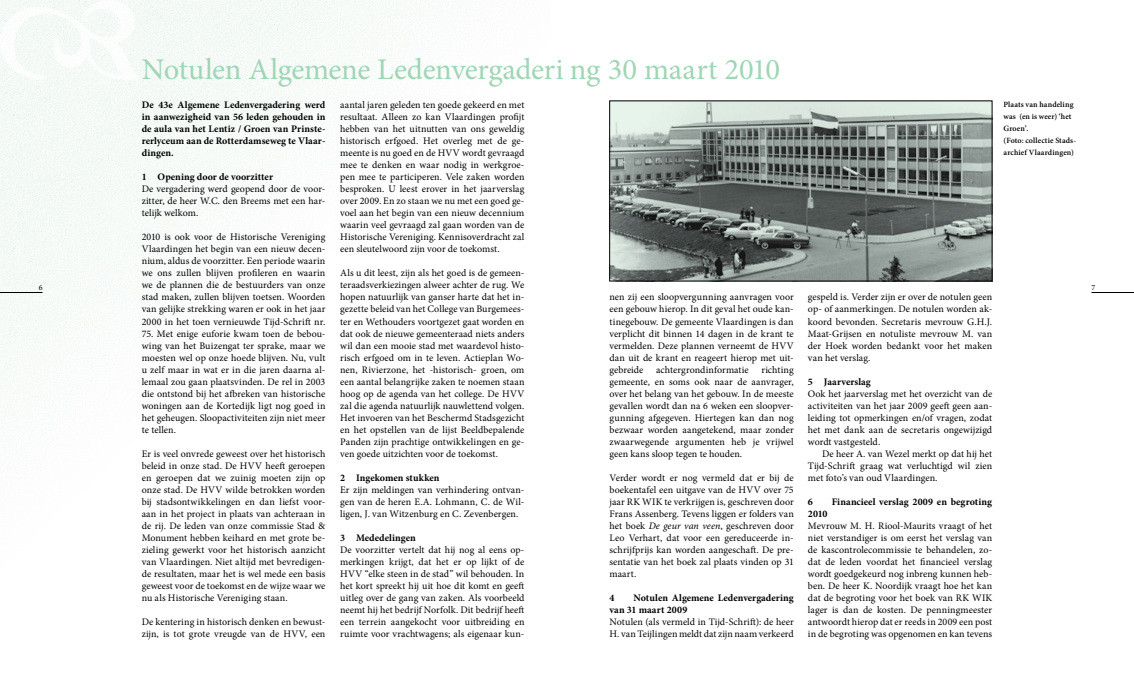
<style>
.page{position:relative;width:1134px;height:681px;background:#fff}
.page>*{position:absolute;margin:0;border:0;box-sizing:border-box;transform-origin:0 0}
.t1{font:30px "Minion Pro";letter-spacing:-.015em;color:#a0d5b5}
.t2{font:10px/12px "Minion Pro";color:#000;text-align:justify}
.t3{font:700 10px/12px "Minion Pro";letter-spacing:.005em;color:#000;text-align:justify}
.t4{font:600 8px/12px "Minion Pro";letter-spacing:.015em;color:#000}
.t5{font:8px "Minion Pro";color:#000}
.s1{font-style:italic}
</style>
<div class="page">
<img style="left:0;top:0;width:502px;height:454px">
<hr style="left:1091px;top:292px;width:43px;height:1px;background:#000">
<svg style="left:0;top:0;width:139px;height:80px"></svg>
<hr style="left:0;top:292px;width:43px;height:1px;background:#000">
<svg style="left:609px;top:101px;width:383px;height:180px;background:#808985"></svg>
<h1 class="t1" style="left:142px;top:49px;width:640px">Notulen Algemene Ledenvergaderi ng 30 maart 2010</h1>
<p class="t4" style="left:1003px;top:98px;width:74px">Plaats van handeling was (en is weer) ‘het<br>Groen’.<br>(Foto: collectie Stads&shy;archief Vlaardingen)</p>
<p class="t2" style="left:340px;top:99px;width:186px">aantal jaren geleden ten goede gekeerd en met resultaat. Alleen zo kan Vlaardingen profijt hebben van het uitnutten van ons geweldig historisch erfgoed. Het overleg met de ge&shy;meente is nu goed en de HVV wordt gevraagd mee te denken en waar nodig in werkgroe&shy;pen mee te participeren. Vele zaken worden besproken. U leest erover in het jaarverslag over 2009. En zo staan we nu met een goed ge&shy;voel aan het begin van een nieuw decennium waarin veel gevraagd zal gaan worden van de Historische Vereniging. Kennisoverdracht zal een sleutelwoord zijn voor de toekomst.</p>
<p class="t2" style="left:340px;top:267px;width:186px">Als u dit leest, zijn als het goed is de gemeen&shy;teraadsverkiezingen alweer achter de rug. We hopen natuurlijk van ganser harte dat het in&shy;gezette beleid van het College van Burgemees&shy;ter en Wethouders voortgezet gaat worden en dat ook de nieuwe gemeenteraad niets anders wil dan een mooie stad met waardevol histo&shy;risch erfgoed om in te leven. Actieplan Wo&shy;nen, Rivierzone, het -historisch- groen, om een aantal belangrijke zaken te noemen staan hoog op de agenda van het college. De HVV zal die agenda natuurlijk nauwlettend volgen.<br>Het invoeren van het Beschermd Stadsgezicht en het opstellen van de lijst Beeldbepalende Panden zijn prachtige ontwikkelingen en ge&shy;ven goede uitzichten voor de toekomst.</p>
<p class="t3" style="left:340px;top:471px;width:101px">2 Ingekomen stukken</p>
<p class="t2" style="left:340px;top:483px;width:186px">Er zijn meldingen van verhindering ontvan&shy;gen van de heren E.A. Lohmann, C. de Wil&shy;ligen, J. van Witzenburg en C. Zevenbergen.</p>
<p class="t3" style="left:340px;top:531px;width:77px">3 Mededelingen</p>
<p class="t2" style="left:340px;top:543px;width:186px">De voorzitter vertelt dat hij nog al eens op&shy;merkingen krijgt, dat het er op lijkt of de HVV “elke steen in de stad” wil behouden. In het kort spreekt hij uit hoe dit komt en geeft uitleg over de gang van zaken. Als voorbeeld neemt hij het bedrijf Norfolk. Dit bedrijf heeft een terrein aangekocht voor uitbreiding en ruimte voor vrachtwagens; als eigenaar kun-</p>
<p class="t3" style="left:142px;top:99px;width:185px">De 43e Algemene Ledenvergadering werd in aanwezigheid van 56 leden gehouden in de aula van het Lentiz / Groen van Prinste&shy;rerlyceum aan de Rotterdamseweg te Vlaar&shy;dingen.</p>
<p class="t3" style="left:142px;top:171px;width:133px">1 Opening door de voorzitter</p>
<p class="t2" style="left:142px;top:183px;width:185px">De vergadering werd geopend door de voor&shy;zitter, de heer W.C. den Breems met een har&shy;telijk welkom.</p>
<p class="t2" style="left:142px;top:231px;width:185px">2010 is ook voor de Historische Vereniging Vlaardingen het begin van een nieuw decen&shy;nium, aldus de voorzitter. Een periode waarin we ons zullen blijven profileren en waarin we de plannen die de bestuurders van onze stad maken, zullen blijven toetsen. Woorden van gelijke strekking waren er ook in het jaar 2000 in het toen vernieuwde Tijd-Schrift nr.</p>
<p class="t2" style="left:142px;top:327px;width:185px">75. Met enige euforie kwam toen de bebou&shy;wing van het Buizengat ter sprake, maar we moesten wel op onze hoede blijven. Nu, vult u zelf maar in wat er in die jaren daarna al&shy;lemaal zou gaan plaatsvinden. De rel in 2003 die ontstond bij het afbreken van historische woningen aan de Kortedijk ligt nog goed in het geheugen. Sloopactiviteiten zijn niet meer te tellen.</p>
<p class="t2" style="left:142px;top:447px;width:185px">Er is veel onvrede geweest over het historisch beleid in onze stad. De HVV heeft geroepen en geroepen dat we zuinig moeten zijn op onze stad. De HVV wilde betrokken worden bij stadsontwikkelingen en dan liefst voor&shy;aan in het project in plaats van achteraan in de rij. De leden van onze commissie Stad &amp; Monument hebben keihard en met grote be&shy;zieling gewerkt voor het historisch aanzicht van Vlaardingen. Niet altijd met bevredigen&shy;de resultaten, maar het is wel mede een basis geweest voor de toekomst en de wijze waar we nu als Historische Vereniging staan.</p>
<p class="t2" style="left:142px;top:615px;width:185px">De kentering in historisch denken en bewust&shy;zijn, is tot grote vreugde van de HVV, een</p>
<p class="t5" style="left:39px;top:281px;width:5px">6</p>
<p class="t5" style="left:1091px;top:281px;width:5px">7</p>
<p class="t2" style="left:609px;top:291px;width:186px">nen zij een sloopvergunning aanvragen voor een gebouw hierop. In dit geval het oude kan&shy;tinegebouw. De gemeente Vlaardingen is dan verplicht dit binnen 14 dagen in de krant te vermelden. Deze plannen verneemt de HVV dan uit de krant en reageert hierop met uit&shy;gebreide</p>
<p class="t2" style="left:808px;top:291px;width:186px">gespeld is. Verder zijn er over de notulen geen op- of aanmerkingen. De notulen worden ak&shy;koord bevonden. Secretaris mevrouw G.H.J.<br>Maat-Grijsen en notuliste mevrouw M. van der Hoek worden bedankt voor het maken van het verslag.</p>
<p class="t3" style="left:808px;top:375px;width:64px">5 Jaarverslag</p>
<p class="t2" style="left:808px;top:387px;width:186px">Ook het jaarverslag met het overzicht van de activiteiten van het jaar 2009 geeft geen aan&shy;leiding tot opmerkingen en/of vragen, zodat het met dank aan de secretaris ongewijzigd wordt vastgesteld.</p>
<p class="t2" style="left:808px;top:447px;width:186px;text-indent:14px">De heer A. van Wezel merkt op dat hij het Tijd-Schrift graag wat verluchtigd wil zien met foto’s van oud Vlaardingen.</p>
<p class="t3" style="left:808px;top:495px;width:6px">6</p>
<p class="t3" style="left:832px;top:495px;width:162px">Financieel verslag 2009 en begroting</p>
<p class="t3" style="left:808px;top:507px;width:21px">2010</p>
<p class="t2" style="left:808px;top:519px;width:186px">Mevrouw M. H. Riool-Maurits vraagt of het niet verstandiger is om eerst het verslag van de kascontrolecommissie te behandelen, zo&shy;dat de leden voordat het financieel verslag wordt goedgekeurd nog inbreng kunnen heb&shy;ben. De heer K. Noordijk vraagt hoe het kan dat de begroting voor het boek van RK WIK lager is dan de kosten. De penningmeester antwoordt hierop dat er reeds in 2009 een post in de begroting was opgenomen en kan tevens</p>
<p class="t2" style="left:609px;top:363px;width:186px;text-indent:152px">richting gemeente, en soms ook naar de aanvrager, over het belang van het gebouw. In de meeste gevallen wordt dan na 6 weken een sloopver&shy;gunning afgegeven. Hiertegen kan dan nog bezwaar worden aangetekend, maar zonder zwaarwegende argumenten heb je vrijwel geen kans sloop tegen te houden.</p>
<p class="t2" style="left:609px;top:471px;width:186px">Verder wordt er nog vermeld dat er bij de boekentafel een uitgave van de HVV over 75 jaar RK WIK te verkrijgen is, geschreven door Frans Assenberg. Tevens liggen er folders van het boek <span class="s1">De geur van veen</span>, geschreven door Leo Verhart, dat voor een gereduceerde in&shy;schrijfprijs kan worden aangeschaft. De pre&shy;sentatie van het boek zal plaats vinden op 31 maart.</p>
<p class="t3" style="left:609px;top:591px;width:6px">4</p>
<p class="t2" style="left:656px;top:363px;width:94px">achtergrondinformatie</p>
<p class="t3" style="left:609px;top:591px;width:186px;text-indent:24px">Notulen Algemene Ledenvergadering van 31 maart 2009</p>
<p class="t2" style="left:609px;top:615px;width:186px">Notulen (als vermeld in Tijd-Schrift): de heer<br>H. van Teijlingen meldt dat zijn naam verkeerd</p>
</div>
